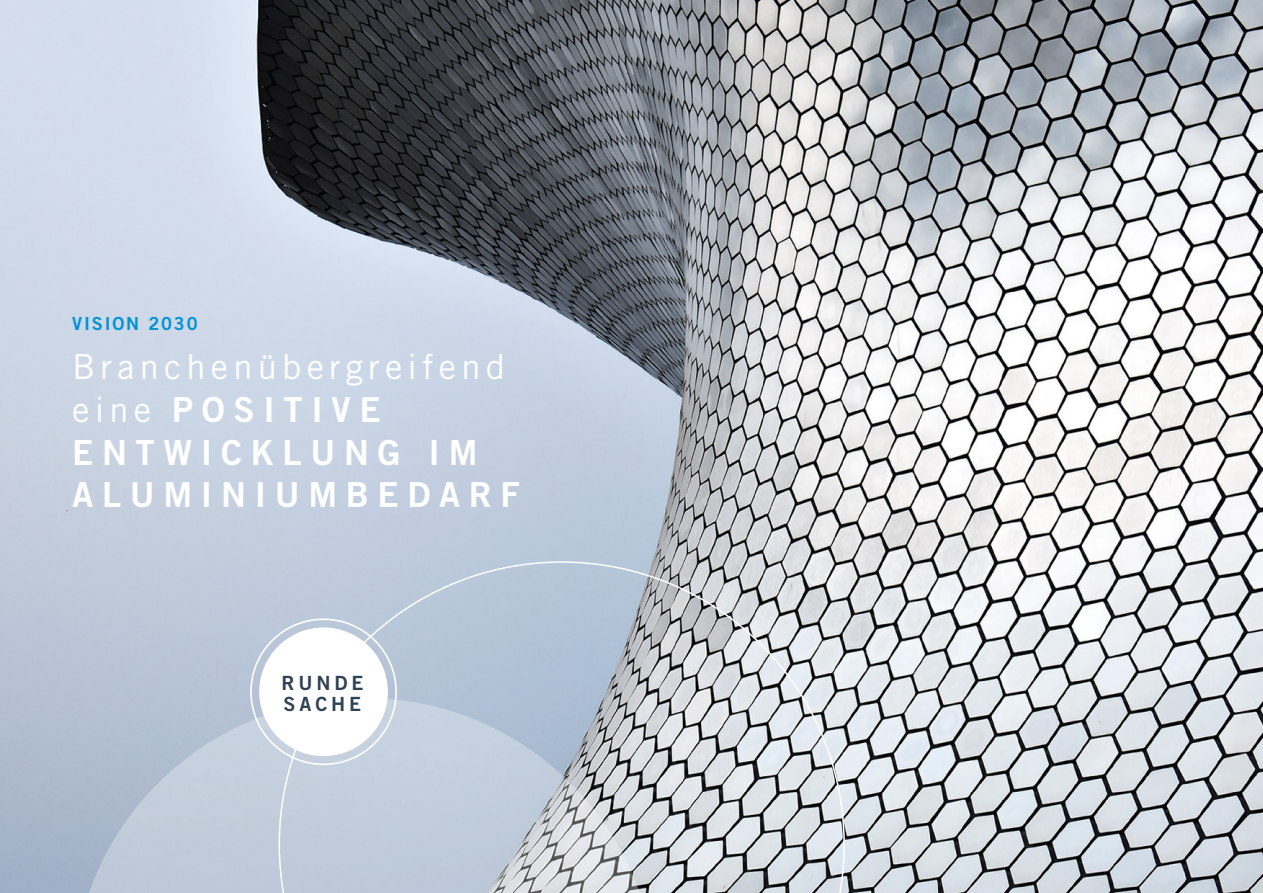
<style>
.page{position:relative;width:1263px;height:893px;background:#fff}
.page>*{position:absolute;margin:0;border:0;box-sizing:border-box;transform-origin:0 0}
.t1{font:34.5px/42.6px "Trade Gothic Bold Two";letter-spacing:.25em;color:#fff}
.t2{font:34.5px "Trade Gothic";letter-spacing:.15em;color:#fff}
.t3{font:19.65px/21.9px "Trade Gothic Bold Two";letter-spacing:.2em;color:#2f4253}
.t4{font:18px "Trade Gothic Bold Two";letter-spacing:.1em;color:#0093d6}
.s1{font-family:"Trade Gothic"}
</style>
<div class="page">
<img style="left:0;top:0;width:1263px;height:893px">
<svg style="left:72px;top:698px;width:207px;height:195px;background:#bac5d6"></svg>
<svg style="left:279px;top:561px;width:566px;height:332px;background:#bbc4ce"></svg>
<div style="left:259px;top:627px;width:129px;height:129px;background:#fff;border-radius:50%"></div>
<p class="t4" style="left:72px;top:313px;width:127px">VISION 2030</p>
<p class="t2" style="left:72px;top:346px;width:434px">Branchenübergreifend</p>
<p class="t1" style="left:72px;top:388px;width:449px"><span class="s1">eine</span> POSITIVE<br>ENTWICKLUNG IM<br>ALUMINIUMBEDARF</p>
<p class="t3" style="left:281px;top:671px;width:84px">RUNDE<br>SACHE</p>
</div>
